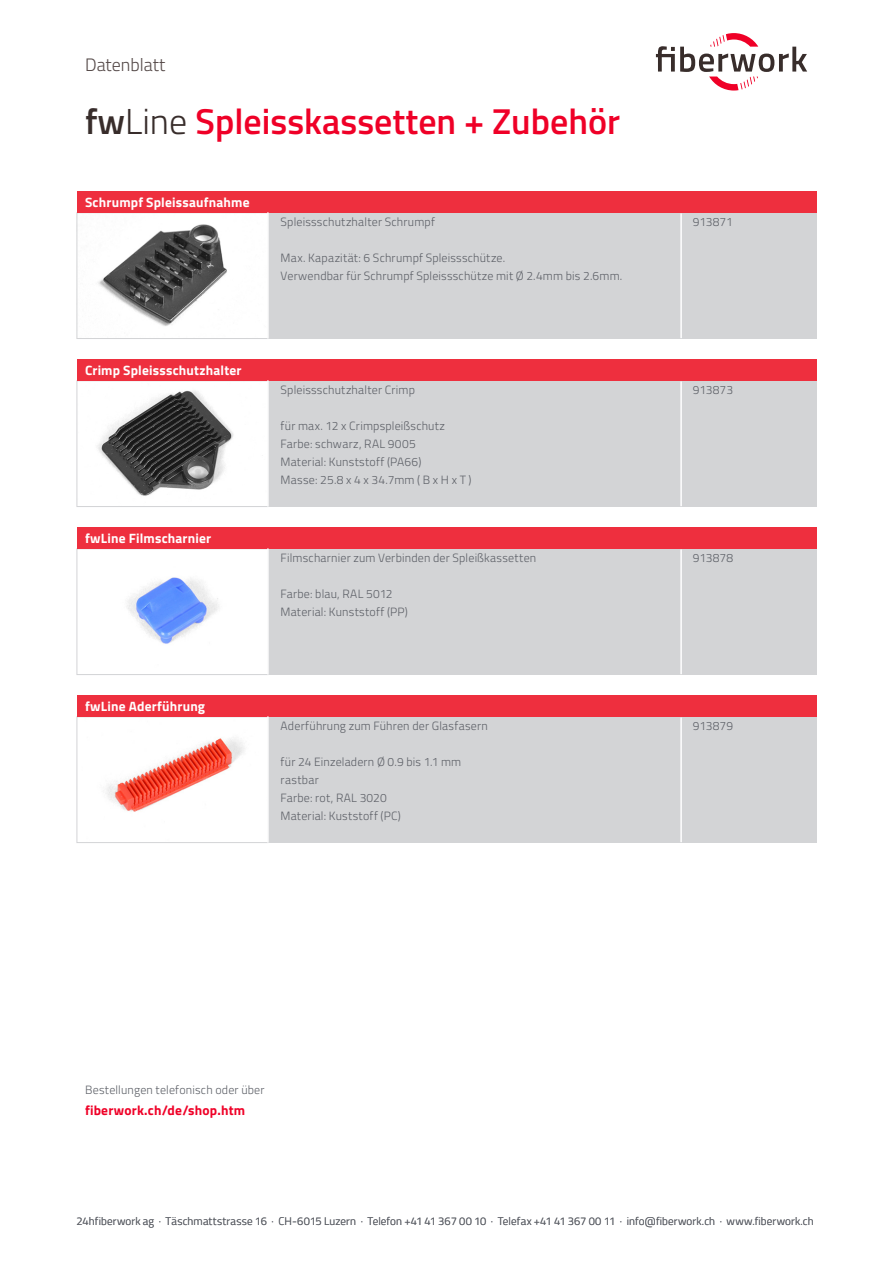
<style>
.page{position:relative;width:893px;height:1263px;background:#fff}
.page>*{position:absolute;margin:0;border:0;box-sizing:border-box;transform-origin:0 0}
.t1{font:600 36px "Titillium Web";color:#ef0027}
.t2{font:300 18px "Titillium Web";color:#554a49}
.t3{font:700 13.5px "Titillium Web";letter-spacing:.015em;color:#fff}
.t4{font:700 13.5px "Titillium Web";letter-spacing:.015em;color:#ef0027}
.t5{font:300 12px "Titillium Web";letter-spacing:.015em;color:#5d6067}
.t6{font:300 11.1px "Titillium Web";letter-spacing:.01em;color:#5d6067}
.s1{color:#382d2b}
.s2{font-weight:300;color:#382d2b}
</style>
<div class="page">
<svg style="left:656px;top:33px;width:151px;height:58px"></svg>
<div style="left:77px;top:212px;width:739px;height:126px;background:#d3d4d6"></div>
<div style="left:77px;top:380px;width:739px;height:126px;background:#d3d4d6"></div>
<img style="left:79px;top:214px;width:187px;height:123px">
<div style="left:77px;top:212px;width:191px;height:127px;border:1px solid #d3d4d6"></div>
<img style="left:79px;top:382px;width:187px;height:123px">
<div style="left:77px;top:380px;width:191px;height:127px;border:1px solid #d3d4d6"></div>
<div style="left:77px;top:191px;width:739px;height:21px;background:#ee2f3e"></div>
<div style="left:77px;top:359px;width:739px;height:21px;background:#ee2f3e"></div>
<hr style="left:267px;top:212px;width:2px;height:126px;background:#fff">
<hr style="left:267px;top:380px;width:2px;height:126px;background:#fff">
<hr style="left:680px;top:213px;width:2px;height:125px;background:#fff">
<hr style="left:680px;top:381px;width:2px;height:125px;background:#fff">
<div style="left:77px;top:548px;width:739px;height:126px;background:#d3d4d6"></div>
<div style="left:77px;top:716px;width:739px;height:126px;background:#d3d4d6"></div>
<img style="left:79px;top:550px;width:187px;height:123px">
<div style="left:77px;top:548px;width:191px;height:127px;border:1px solid #d3d4d6"></div>
<img style="left:79px;top:718px;width:187px;height:123px">
<div style="left:77px;top:716px;width:191px;height:127px;border:1px solid #d3d4d6"></div>
<div style="left:77px;top:527px;width:739px;height:21px;background:#ee2f3e"></div>
<div style="left:77px;top:695px;width:739px;height:21px;background:#ee2f3e"></div>
<hr style="left:267px;top:548px;width:2px;height:126px;background:#fff">
<hr style="left:267px;top:716px;width:2px;height:126px;background:#fff">
<hr style="left:680px;top:549px;width:2px;height:125px;background:#fff">
<hr style="left:680px;top:717px;width:2px;height:125px;background:#fff">
<h2 class="t2" style="left:85px;top:52px;width:82px">Datenblatt</h2>
<p class="t1" style="left:85px;top:95px;width:536px"><span class="s1">fw</span><span class="s2">Line</span> Spleisskassetten + Zubehör</p>
<p class="t3" style="left:85px;top:192px;width:166px">Schrumpf Spleissaufnahme</p>
<p class="t5" style="left:281px;top:213px;width:156px">Spleissschutzhalter Schrumpf</p>
<p class="t5" style="left:281px;top:249px;width:226px">Max. Kapazität: 6 Schrumpf Spleissschütze.</p>
<p class="t5" style="left:281px;top:267px;width:343px">Verwendbar für Schrumpf Spleissschütze mit Ø 2.4mm bis 2.6mm.</p>
<p class="t3" style="left:85px;top:360px;width:158px">Crimp Spleissschutzhalter</p>
<p class="t3" style="left:85px;top:528px;width:128px">fwLine Filmscharnier</p>
<p class="t5" style="left:281px;top:381px;width:136px">Spleissschutzhalter Crimp</p>
<p class="t5" style="left:281px;top:417px;width:166px">für max. 12 x Crimpspleißschutz</p>
<p class="t5" style="left:281px;top:435px;width:137px">Farbe: schwarz, RAL 9005</p>
<p class="t5" style="left:281px;top:453px;width:142px">Material: Kunststoff (PA66)</p>
<p class="t5" style="left:281px;top:471px;width:192px">Masse: 25.8 x 4 x 34.7mm ( B x H x T )</p>
<p class="t5" style="left:281px;top:549px;width:257px">Filmscharnier zum Verbinden der Spleißkassetten</p>
<p class="t5" style="left:281px;top:585px;width:114px">Farbe: blau, RAL 5012</p>
<p class="t5" style="left:281px;top:603px;width:129px">Material: Kunststoff (PP)</p>
<p class="t3" style="left:85px;top:696px;width:122px">fwLine Aderführung</p>
<p class="t5" style="left:281px;top:717px;width:209px">Aderführung zum Führen der Glasfasern</p>
<p class="t5" style="left:281px;top:753px;width:182px">für 24 Einzeladern Ø 0.9 bis 1.1 mm</p>
<p class="t5" style="left:281px;top:771px;width:40px">rastbar</p>
<p class="t5" style="left:281px;top:789px;width:108px">Farbe: rot, RAL 3020</p>
<p class="t5" style="left:281px;top:807px;width:122px">Material: Kuststoff (PC)</p>
<p class="t5" style="left:693px;top:213px;width:41px">913871</p>
<p class="t5" style="left:693px;top:381px;width:42px">913873</p>
<p class="t5" style="left:693px;top:549px;width:42px">913878</p>
<p class="t5" style="left:693px;top:717px;width:42px">913879</p>
<p class="t5" style="left:85px;top:1081px;width:181px">Bestellungen telefonisch oder über</p>
<p class="t4" style="left:85px;top:1100px;width:162px">fiberwork.ch/de/shop.htm</p>
<p class="t6" style="left:77px;top:1212px;width:739px">24hfiberwork ag · Täschmattstrasse 16 · CH-6015 Luzern · Telefon +41 41 367 00 10 · Telefax +41 41 367 00 11 · info@fiberwork.ch · www.fiberwork.ch</p>
</div>
